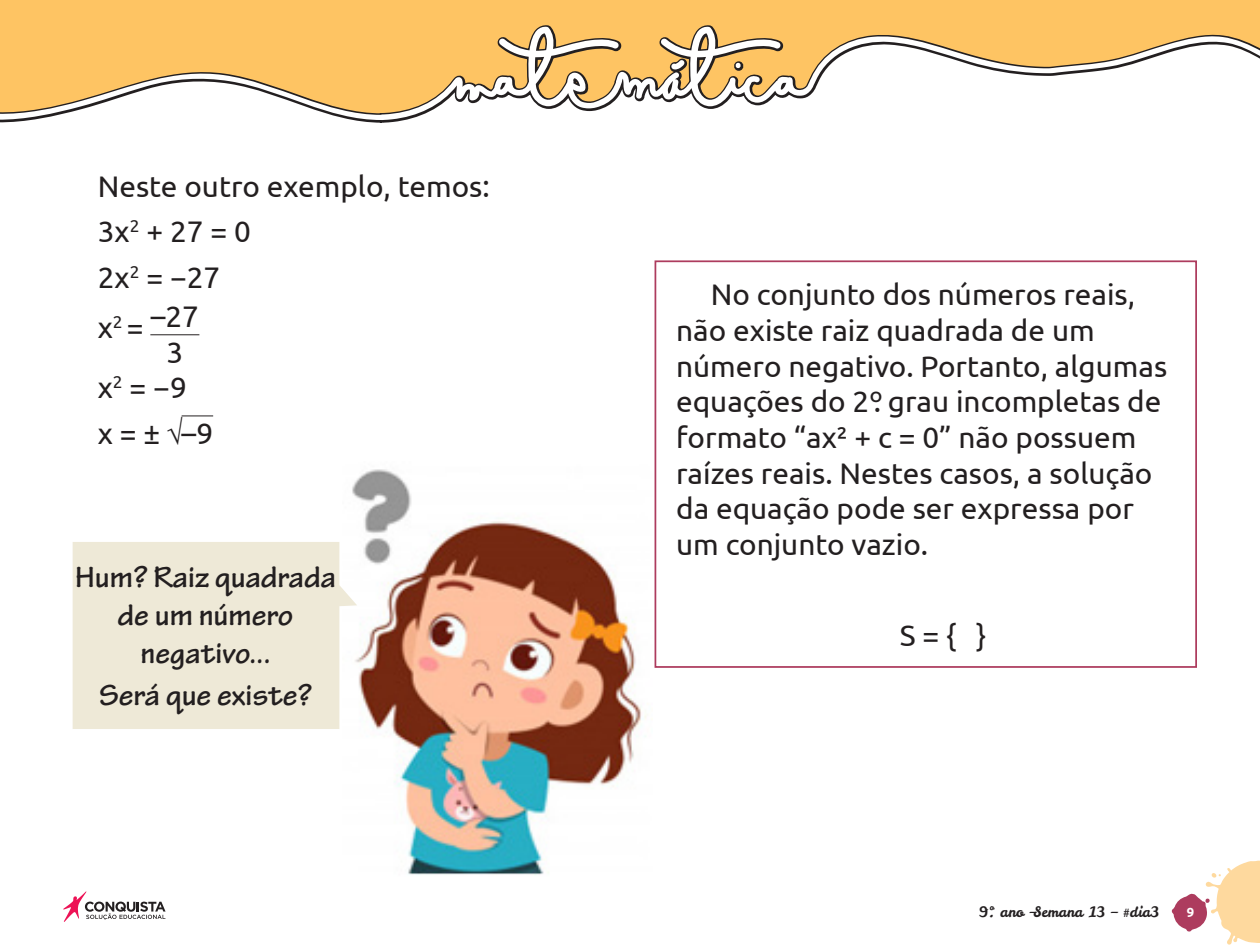
<style>
.page{position:relative;width:1260px;height:945px;background:#fff}
.page>*{position:absolute;margin:0;border:0;box-sizing:border-box;transform-origin:0 0}
.t1{font:700 31.5px/37.8px "Tekton Pro";color:#231f20;text-align:center}
.t2{font:29.75px/35.7px "Ubuntu";color:#231f20}
.t3{font:14.35px "Leckerli One";color:#231f20}
.t4{font:700 13.12px "Ubuntu";color:#fff}
.s1{font-size:17.32px}
</style>
<div class="page">
<svg style="left:1172px;top:861px;width:88px;height:84px"></svg>
<svg style="left:63px;top:891px;width:103px;height:31px"></svg>
<div style="left:0;top:0;width:1260px;height:22px;background:#fec463"></div>
<svg style="left:0;top:22px;width:1260px;height:101px"></svg>
<svg style="left:0;top:26px;width:1260px;height:94px;fill:#fec463"></svg>
<img style="left:352px;top:469px;width:294px;height:406px">
<hr style="left:182px;top:415px;width:31px;height:1px;background:#231f20">
<hr style="left:150px;top:334px;width:49px;height:1px;background:#231f20">
<div style="left:655px;top:260px;width:542px;height:408px;border:2px solid #ad3c5e"></div>
<div style="left:73px;top:542px;width:284px;height:187px;background:#eee9d7"></div>
<p class="t2" style="left:98px;top:162px;width:394px;line-height:45.7px">Neste outro exemplo, temos:<br>3x<sup>2</sup> + 27 = 0<br>2x<sup>2</sup> = −27</p>
<p class="t2" style="left:98px;top:298px;width:103px">x<span class="s1">2</span> = –27</p>
<p class="t2" style="left:167px;top:333px;width:18px">3</p>
<p class="t2" style="left:98px;top:369px;width:91px">x<sup>2</sup> = −9</p>
<p class="t2" style="left:98px;top:415px;width:117px">x = ± √–9</p>
<p class="t1" style="left:75px;top:559px;width:263px">Hum? Raiz quadrada de um número negativo...</p>
<p class="t1" style="left:99px;top:677px;width:214px">Será que existe?</p>
<p class="t2" style="left:676px;top:276px;width:493px;text-indent:35px">No conjunto dos números reais, não existe raiz quadrada de um número negativo. Portanto, algumas equações do 2º. grau incompletas de formato “ax² + c = 0” não possuem raízes reais. Nestes casos, a solução da equação pode ser expressa por um conjunto vazio.</p>
<p class="t2" style="left:900px;top:617px;width:88px">S = { }</p>
<p class="t3" style="left:979px;top:903px;width:182px">9º. ano –Semana 13 – #dia3</p>
<p class="t4" style="left:1187px;top:905px;width:9px">9</p>
</div>
